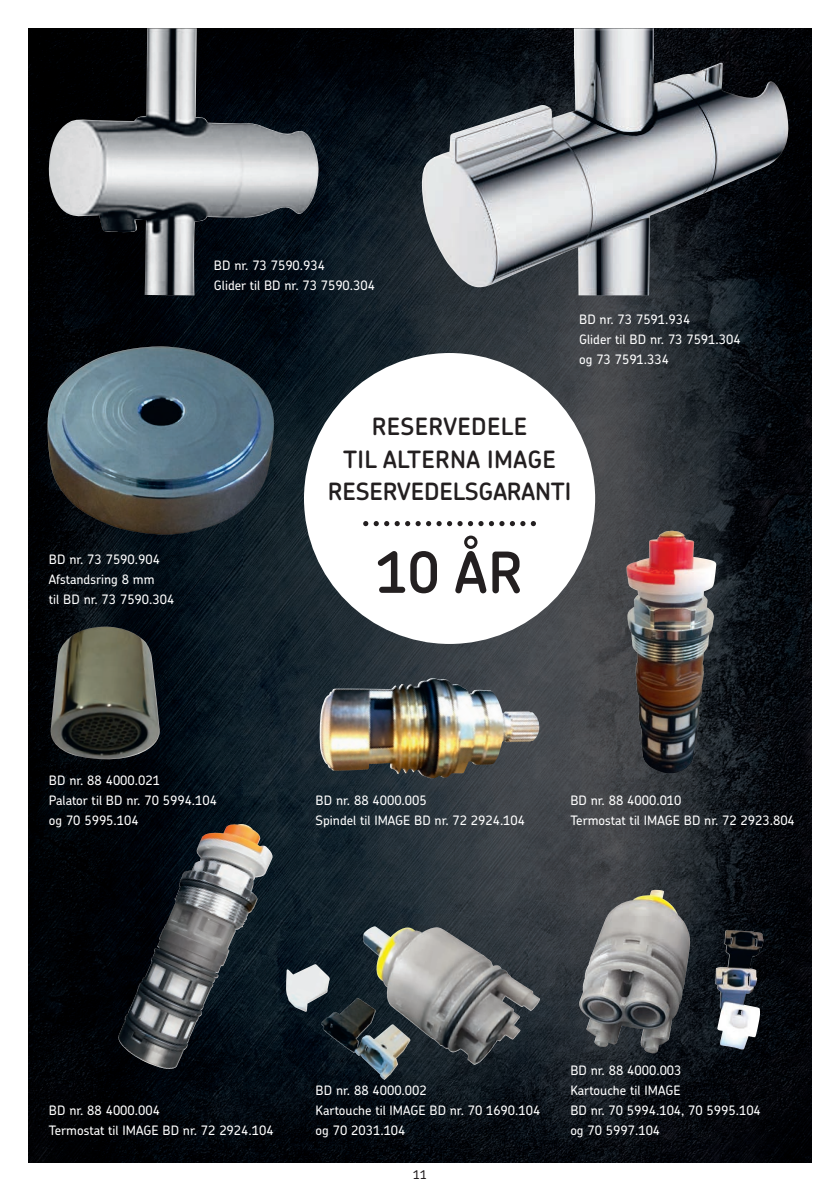
<style>
.page{position:relative;width:840px;height:1191px;background:#fff}
.page>*{position:absolute;margin:0;border:0;box-sizing:border-box;transform-origin:0 0}
.t1{font:600 56.6px "Chevin Pro";color:#231f20}
.t2{font:600 23.8px/32.8px "Chevin Pro";letter-spacing:.015em;color:#231f20;text-align:center}
.t3{font:500 13px/20px "Chevin Pro";color:#fff}
.t4{font:500 12px "Chevin Pro";color:#231f20}
</style>
<div class="page">
<img style="left:28px;top:28px;width:783px;height:1134px">
<img style="left:626px;top:531px;width:90px;height:242px">
<img style="left:286px;top:964px;width:125px;height:115px">
<img style="left:363px;top:926px;width:177px;height:139px">
<img style="left:579px;top:890px;width:180px;height:164px">
<img style="left:118px;top:823px;width:140px;height:246px">
<img style="left:319px;top:678px;width:220px;height:101px">
<img style="left:47px;top:28px;width:271px;height:267px">
<img style="left:49px;top:626px;width:111px;height:138px">
<img style="left:421px;top:46px;width:368px;height:249px">
<img style="left:573px;top:28px;width:80px;height:31px">
<img style="left:47px;top:346px;width:227px;height:188px">
<div style="left:304px;top:353px;width:290px;height:291px;background:#fff;border-radius:50%"></div>
<svg style="left:363px;top:521px;width:172px;height:5px"></svg>
<p class="t3" style="left:49px;top:550px;width:127px">BD nr. 73 7590.904<br>Afstandsring 8 mm<br>til BD nr. 73 7590.304</p>
<p class="t3" style="left:214px;top:256px;width:163px">BD nr. 73 7590.934<br>Glider til BD nr. 73 7590.304</p>
<p class="t3" style="left:579px;top:311px;width:163px">BD nr. 73 7591.934<br>Glider til BD nr. 73 7591.304 og 73 7591.334</p>
<h2 class="t2" style="left:328px;top:410px;width:245px">RESERVEDELE<br>TIL ALTERNA IMAGE<br>RESERVEDELSGARANTI</h2>
<h1 class="t1" style="left:376px;top:540px;width:148px">10 ÅR</h1>
<p class="t3" style="left:49px;top:771px;width:170px">BD nr. 88 4000.021<br>Palator til BD nr. 70 5994.104 og 70 5995.104</p>
<p class="t3" style="left:315px;top:791px;width:211px">BD nr. 88 4000.005<br>Spindel til IMAGE BD nr. 72 2924.104</p>
<p class="t3" style="left:570px;top:791px;width:226px">BD nr. 88 4000.010<br>Termostat til IMAGE BD nr. 72 2923.804</p>
<p class="t3" style="left:49px;top:1100px;width:226px">BD nr. 88 4000.004<br>Termostat til IMAGE BD nr. 72 2924.104</p>
<p class="t3" style="left:315px;top:1080px;width:226px">BD nr. 88 4000.002<br>Kartouche til IMAGE BD nr. 70 1690.104 og 70 2031.104</p>
<p class="t4" style="left:413px;top:1170px;width:15px">11</p>
<p class="t3" style="left:570px;top:1060px;width:192px">BD nr. 88 4000.003<br>Kartouche til IMAGE<br>BD nr. 70 5994.104, 70 5995.104 og 70 5997.104</p>
</div>
